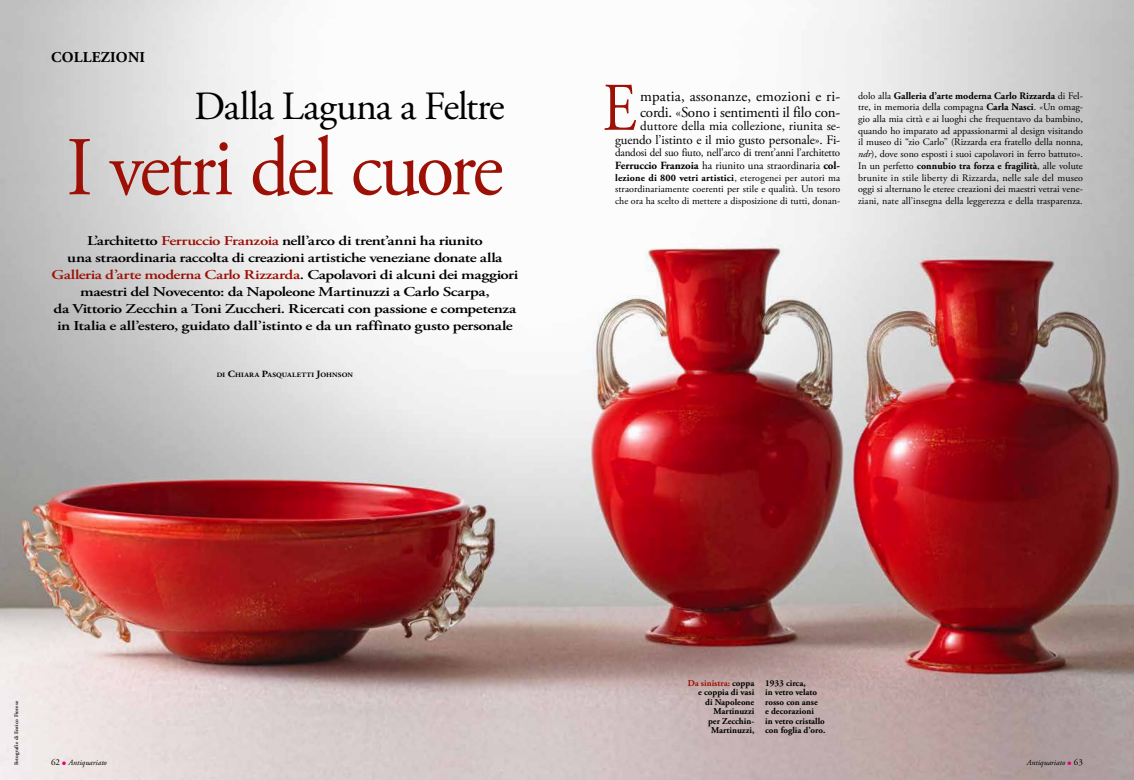
<style>
.page{position:relative;width:1134px;height:780px;background:#fff}
.page>*{position:absolute;margin:0;border:0;box-sizing:border-box;transform-origin:0 0}
.t1{font:83.3px "Adobe Garamond Pro";letter-spacing:-.04em;color:#9c1006;scale:.94 1}
.t2{font:68px "Adobe Garamond Pro";color:#9c1006;scale:.85 1}
.t3{font:40px "Adobe Garamond Pro";letter-spacing:-.025em;color:#000}
.t4{font:15px/16px "Adobe Garamond Pro";letter-spacing:-.015em;color:#000}
.t5{font:700 15px "Adobe Garamond Pro";letter-spacing:.015em;color:#000}
.t6{font:600 13.5px/17px "Adobe Garamond Pro";letter-spacing:-.025em;color:#000;text-align:center;scale:1.27 1}
.t7{font:13px/13.5px "Adobe Garamond Pro";letter-spacing:-.01em;color:#000;text-align:right}
.t8{font:11px/12.5px "Adobe Garamond Pro";letter-spacing:-.02em;color:#000}
.t9{font:10px/11.7px "Adobe Garamond Pro";letter-spacing:.005em;color:#000;text-align:justify}
.t10{font:700 9px/9.5px "Adobe Garamond Pro";color:#000}
.t11{font:italic 8px "Adobe Garamond Pro";color:#000}
.t12{font:700 6.7px "Adobe Garamond Pro";letter-spacing:.025em;color:#000;scale:1.1 1}
.t13{font:600 5.5px "Adobe Garamond Pro";letter-spacing:.03em;color:#000}
.s1{font-weight:700}
.s2{color:#9c1006}
.s3{font-size:9.5px}
.s4{font-style:italic}
.s5{font-style:normal;font-size:9px}
.s6{color:#e6007d}
</style>
<div class="page">
<img style="left:0;top:0;width:1134px;height:780px">
<h3 class="t5" style="left:51px;top:48px;width:95px">COLLEZIONI</h3>
<h3 class="t3" style="left:194px;top:83px;width:312px">Dalla Laguna a Feltre</h3>
<h2 class="t2" style="left:603px;top:67px;width:41px">E</h2>
<h3 class="t4" style="left:640px;top:88px;width:201px">mpatia, assonanze, emozioni e ri&shy;cordi. «Sono i sentimenti il filo con-</h3>
<h3 class="t7" style="left:615px;top:120px;width:227px">duttore della mia collezione, riunita se&shy;guendo l’istinto e il mio gusto personale». Fi-</h3>
<p class="t8" style="left:615px;top:147px;width:226px">dandosi del suo fiuto, nell’arco di trent’anni l’architetto<br><span class="s1">Ferruccio Franzoia</span> ha riunito una straordinaria <span class="s1">col-</span></p>
<p class="t9" style="left:615px;top:172px;width:227px"><span class="s1">lezione di 800 vetri artistici</span>, eterogenei per autori ma straordinariamente coerenti per stile e qualità. Un tesoro che ora ha scelto di mettere a disposizione di tutti, donan-</p>
<h1 class="t1" style="left:66px;top:118px;width:466px">I vetri del cuore</h1>
<p class="t6" style="left:51px;top:233px;width:369px">L’architetto <span class="s2">Ferruccio Franzoia</span> nell’arco di trent’anni ha riunito<br>una straordinaria raccolta di creazioni artistiche veneziane donate alla <span class="s2">Galleria d’arte moderna Carlo Rizzarda</span>. Capolavori di alcuni dei maggiori maestri del Novecento: da Napoleone Martinuzzi a Carlo Scarpa,<br>da Vittorio Zecchin a Toni Zuccheri. Ricercati con passione e competenza in Italia e all’estero, guidato dall’istinto e da un raffinato gusto personale</p>
<p class="t12" style="left:217px;top:371px;width:125px">DI <span class="s3">C</span>HIARA <span class="s3">P</span>ASQUALETTI <span class="s3">J</span>OHNSON</p>
<p class="t9" style="left:858px;top:90px;width:226px">dolo alla <span class="s1">Galleria d’arte moderna Carlo Rizzarda</span> di Fel&shy;tre, in memoria della compagna <span class="s1">Carla Nasci</span>. «Un omag&shy;gio alla mia città e ai luoghi che frequentavo da bambino, quando ho imparato ad appassionarmi al design visitando il museo di “zio Carlo” (Rizzarda era fratello della nonna, <span class="s4">ndr</span>), dove sono esposti i suoi capolavori in ferro battuto».<br>In un perfetto <span class="s1">connubio tra forza e fragilità</span>, alle volute brunite in stile liberty di Rizzarda, nelle sale del museo oggi si alternano le eteree creazioni dei maestri vetrai vene&shy;ziani, nate all’insegna della leggerezza e della trasparenza.</p>
<p class="t13" style="left:13px;top:765px;width:66px;rotate:-90deg">Fotografie di Enrico Fiorese</p>
<p class="t10" style="left:688px;top:678px;width:68px;text-align:right"><span class="s2">Da sinistra:</span> coppa e coppia di vasi<br>di Napoleone<br>Martinuzzi<br>per Zecchin-<br>Martinuzzi,</p>
<p class="t10" style="left:765px;top:678px;width:62px">1933 circa,<br>in vetro velato rosso con anse<br>e decorazioni<br>in vetro cristallo con foglia d’oro.</p>
<p class="t11" style="left:51px;top:757px;width:57px"><span class="s5">62</span> <span class="s6">●</span> Antiquariato</p>
<p class="t11" style="left:1027px;top:757px;width:58px">Antiquariato <span class="s6">●</span> <span class="s5">63</span></p>
</div>
